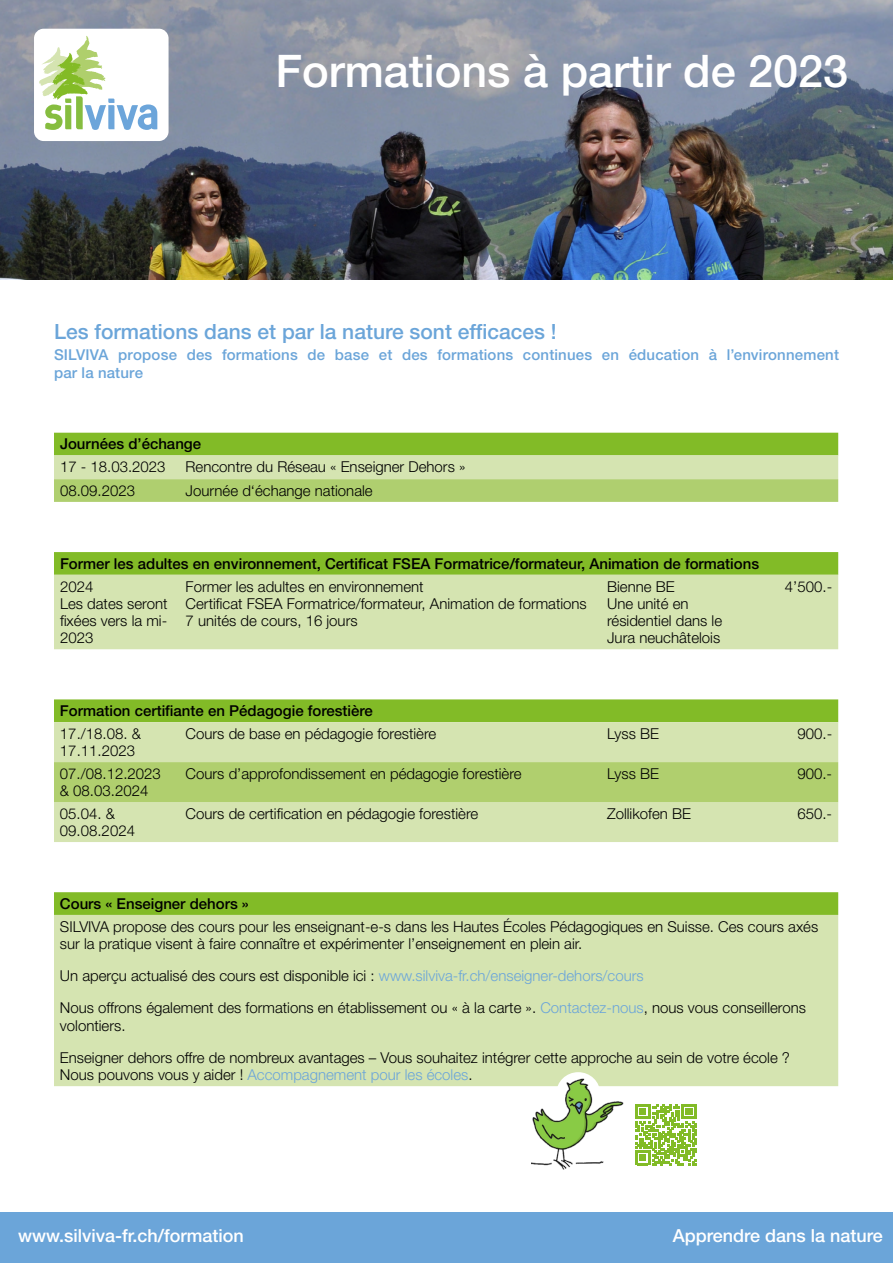
<style>
.page{position:relative;width:893px;height:1263px;background:#fff}
.page>*{position:absolute;margin:0;border:0;box-sizing:border-box;transform-origin:0 0}
.t1{font:500 45px "Helvetica Neue LT Std";color:#fff}
.t2{font:500 21px "Helvetica Neue LT Std";color:#6ba5d9}
.t3{font:500 18px "Helvetica Neue LT Std";color:#fff}
.t4{font:300 15px/17.2px "Helvetica Neue LT Std";color:#000}
.t5{font:500 15px "Helvetica Neue LT Std";color:#000}
.t6{font:500 15px/18px "Helvetica Neue LT Std";letter-spacing:.01em;color:#6ba5d9}
.t7{font:300 15px "Helvetica Neue LT Std";color:#6ba5d9}
.s1{color:#6ba5d9}
.s2{color:#000}
</style>
<div class="page">
<div style="left:0;top:1212px;width:893px;height:51px;background:#6ba5d9"></div>
<div style="left:54px;top:433px;width:784px;height:22px;background:#82bb27"></div>
<svg style="left:54px;top:455px;width:784px;height:631px;fill:#d5e4b1"></svg>
<svg style="left:54px;top:479px;width:784px;height:23px;background:#afcf70"></svg>
<div style="left:54px;top:762px;width:784px;height:40px;background:#b0cf6e"></div>
<img style="left:0;top:0;width:893px;height:279px">
<div style="left:34px;top:29px;width:135px;height:112px;background:#fff;border-radius:10px"></div>
<svg style="left:39px;top:36px;width:118px;height:94px"></svg>
<div style="left:556px;top:1072px;width:44px;height:42px;background:#fff;border-radius:50%"></div>
<img style="left:532px;top:1077px;width:92px;height:93px">
<svg style="left:635px;top:1104px;width:61px;height:61px"></svg>
<h1 class="t1" style="left:276px;top:44px;width:574px">Formations à partir de 2023</h1>
<h2 class="t2" style="left:54px;top:319px;width:504px">Les formations dans et par la nature sont efficaces !</h2>
<p class="t6" style="left:54px;top:346px;width:786px">SILVIVA propose des formations de base et des formations continues en éducation à l’environnement par la nature</p>
<p class="t5" style="left:60px;top:435px;width:143px">Journées d’échange</p>
<p class="t4" style="left:60px;top:458px;width:107px">17 - 18.03.2023</p>
<p class="t4" style="left:186px;top:458px;width:281px">Rencontre du Réseau « Enseigner Dehors »</p>
<p class="t4" style="left:60px;top:482px;width:77px">08.09.2023</p>
<p class="t4" style="left:186px;top:482px;width:189px">Journée d‘échange nationale</p>
<p class="t5" style="left:60px;top:554px;width:701px">Former les adultes en environnement, Certificat FSEA Formatrice/formateur, Animation de formations</p>
<p class="t4" style="left:60px;top:577px;width:109px">2024<br>Les dates seront fixées vers la mi-<br>2023</p>
<p class="t4" style="left:186px;top:577px;width:403px">Former les adultes en environnement<br>Certificat FSEA Formatrice/formateur, Animation de formations<br>7 unités de cours, 16 jours</p>
<p class="t4" style="left:607px;top:577px;width:117px">Bienne BE<br>Une unité en résidentiel dans le<br>Jura neuchâtelois</p>
<p class="t4" style="left:785px;top:577px;width:49px">4’500.-</p>
<p class="t5" style="left:60px;top:702px;width:314px">Formation certifiante en Pédagogie forestière</p>
<p class="t4" style="left:60px;top:725px;width:82px">17./18.08. &amp;<br>17.11.2023</p>
<p class="t4" style="left:186px;top:725px;width:252px">Cours de base en pédagogie forestière</p>
<p class="t4" style="left:607px;top:725px;width:53px">Lyss BE</p>
<p class="t4" style="left:797px;top:725px;width:36px">900.-</p>
<p class="t4" style="left:60px;top:764px;width:102px">07./08.12.2023 &amp; 08.03.2024</p>
<p class="t4" style="left:186px;top:764px;width:337px">Cours d’approfondissement en pédagogie forestière</p>
<p class="t4" style="left:607px;top:764px;width:53px">Lyss BE</p>
<p class="t4" style="left:797px;top:764px;width:36px">900.-</p>
<p class="t4" style="left:60px;top:804px;width:77px">05.04. &amp;<br>09.08.2024</p>
<p class="t4" style="left:186px;top:804px;width:294px">Cours de certification en pédagogie forestière</p>
<p class="t4" style="left:607px;top:804px;width:85px">Zollikofen BE</p>
<p class="t4" style="left:797px;top:804px;width:36px">650.-</p>
<p class="t5" style="left:60px;top:895px;width:190px">Cours « Enseigner dehors »</p>
<p class="t4" style="left:60px;top:917px;width:760px">SILVIVA propose des cours pour les enseignant-e-s dans les Hautes Écoles Pédagogiques en Suisse. Ces cours axés sur la pratique visent à faire connaître et expérimenter l’enseignement en plein air.</p>
<p class="t4" style="left:60px;top:959px;width:748px;line-height:32.2px">Un aperçu actualisé des cours est disponible ici : <span class="s1">www.silviva-fr.ch/enseigner-dehors/cours<br></span>Nous offrons également des formations en établissement ou « à la carte ». <span class="s1">Contactez-nous</span>, nous vous conseillerons</p>
<p class="t4" style="left:60px;top:1009px;width:732px;line-height:32.2px">volontiers.<br>Enseigner dehors offre de nombreux avantages – Vous souhaitez intégrer cette approche au sein de votre école ?</p>
<p class="t7" style="left:60px;top:1066px;width:414px"><span class="s2">Nous pouvons vous y aider !</span> Accompagnement pour les écoles<span class="s2">.</span></p>
<p class="t3" style="left:18px;top:1225px;width:227px">www.silviva-fr.ch/formation</p>
<p class="t3" style="left:673px;top:1225px;width:212px">Apprendre dans la nature</p>
</div>
